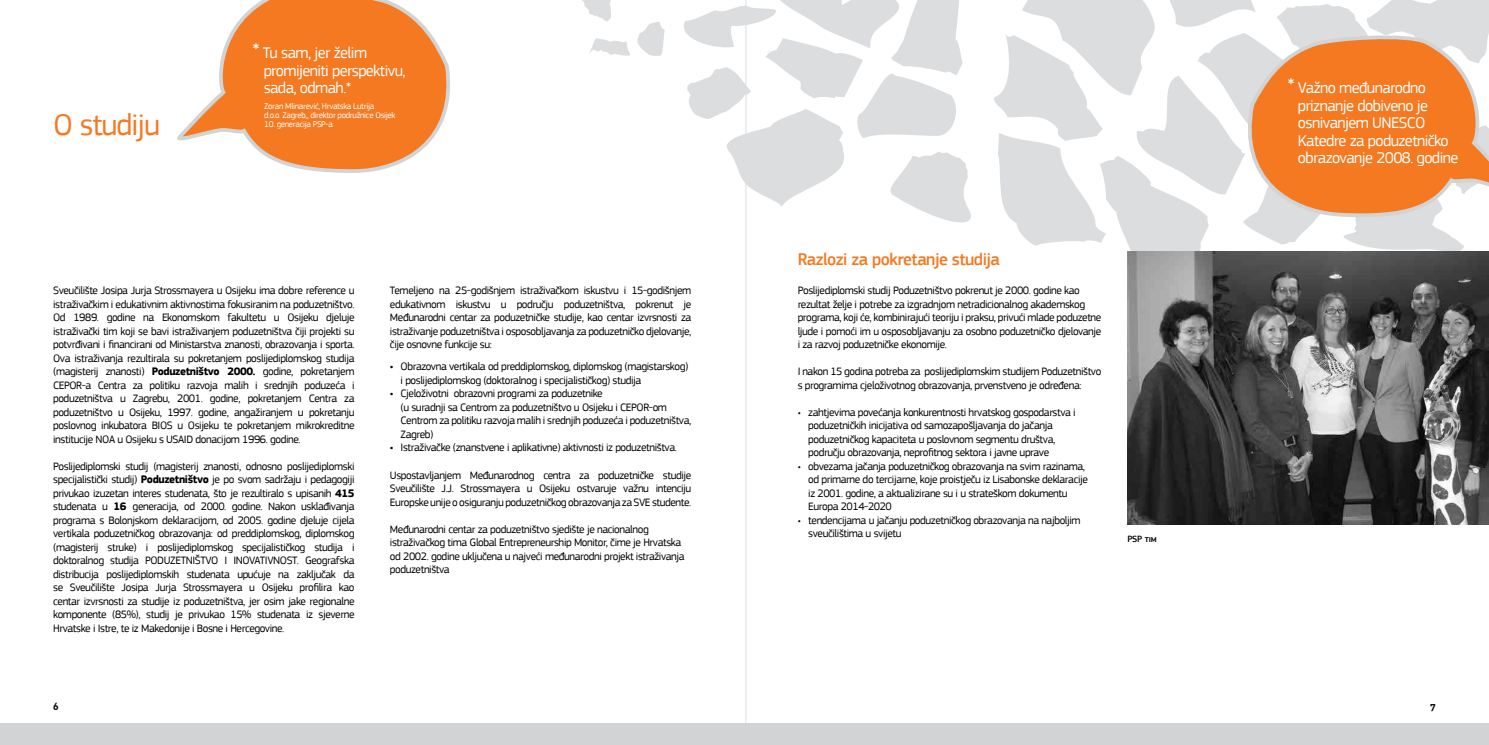
<style>
.page{position:relative;width:1489px;height:745px;background:#fff}
.page>*{position:absolute;margin:0;border:0;box-sizing:border-box;transform-origin:0 0}
.t1{font:31.25px "PF Square Sans Pro";letter-spacing:-.03em;color:#f47920}
.t2{font:500 17.5px "PF Square Sans Pro";letter-spacing:-.03em;color:#f47920}
.t3{font:16.25px/17.5px "PF Square Sans Pro";letter-spacing:-.035em;color:#fff}
.t4{font:11.25px/13.5px "PF Square Sans Pro";letter-spacing:-.035em;color:#000}
.t5{font:700 10px "DIN Alternate";color:#000}
.t6{font:500 9.38px "PF Square Sans Pro";color:#000}
.t7{font:8.75px/9.4px "PF Square Sans Pro";letter-spacing:-.035em;color:#fff}
.s1{font-size:22.5px}
.s2{font-weight:700}
.s3{font-weight:500}
</style>
<div class="page">
<hr style="left:745px;top:0;width:1px;height:744px;background:#dcddde">
<svg style="left:589px;top:38px;width:41px;height:18px"></svg>
<svg style="left:582px;top:0;width:29px;height:22px"></svg>
<svg style="left:637px;top:22px;width:27px;height:34px"></svg>
<svg style="left:684px;top:0;width:287px;height:233px"></svg>
<svg style="left:994px;top:0;width:494px;height:252px"></svg>
<div style="left:744px;top:723px;width:744px;height:21px;background:#d1d3d4"></div>
<div style="left:0;top:723px;width:744px;height:21px;background:#d1d3d4"></div>
<img style="left:1127px;top:252px;width:361px;height:272px">
<svg style="left:177px;top:0;width:273px;height:173px;fill:#f47920"></svg>
<svg style="left:1237px;top:33px;width:251px;height:185px;background:#f09a5c"></svg>
<h1 class="t1" style="left:53px;top:107px;width:109px">O studiju</h1>
<h3 class="t3" style="left:264px;top:44px;width:143px;text-indent:-11px"><span class="s1">*</span> Tu sam, jer želim promijeniti perspektivu, sada, odmah.*</h3>
<p class="t7" style="left:264px;top:101px;width:133px">Zoran Mlinarević, Hrvatska Lutrija<br>d.o.o. Zagreb,, direktor podružnice Osijek</p>
<p class="t7" style="left:264px;top:120px;width:70px">10. generacija PSP-a</p>
<p class="t4" style="left:53px;top:283px;width:303px;text-align:justify">Sveučilište Josipa Jurja Strossmayera u Osijeku ima dobre reference u istraživačkim i edukativnim aktivnostima fokusiranim na poduzetništvo.<br>Od 1989. godine na Ekonomskom fakultetu u Osijeku djeluje istraživački tim koji se bavi istraživanjem poduzetništva čiji projekti su potvrđivani i financirani od Ministarstva znanosti, obrazovanja i sporta.<br>Ova istraživanja rezultirala su pokretanjem poslijediplomskog studija (magisterij znanosti) <span class="s2">Poduzetništvo 2000.</span> godine, pokretanjem CEPOR-a Centra za politiku razvoja malih i srednjih poduzeća i poduzetništva u Zagrebu, 2001. godine, pokretanjem Centra za poduzetništvo u Osijeku, 1997. godine, angažiranjem u pokretanju poslovnog inkubatora BIOS u Osijeku te pokretanjem mikrokreditne institucije NOA u Osijeku s USAID donacijom 1996. godine.</p>
<p class="t4" style="left:53px;top:459px;width:303px;text-align:justify">Poslijediplomski studij (magisterij znanosti, odnosno poslijediplomski specijalistički studij) <span class="s2">Poduzetništvo</span> je po svom sadržaju i pedagogiji privukao izuzetan interes studenata, što je rezultiralo s upisanih <span class="s2">415 </span>studenata u <span class="s2">16</span> generacija, od 2000. godine. Nakon usklađivanja programa s Bolonjskom deklaracijom, od 2005. godine djeluje cijela vertikala poduzetničkog obrazovanja: od preddiplomskog, diplomskog (magisterij struke) i poslijediplomskog specijalističkog studija i doktoralnog studija PODUZETNIŠTVO I INOVATIVNOST. Geografska distribucija poslijediplomskih studenata upućuje na zaključak da se Sveučilište Josipa Jurja Strossmayera u Osijeku profilira kao centar izvrsnosti za studije iz poduzetništva, jer osim jake regionalne komponente (85%), studij je privukao 15% studenata iz sjeverne Hrvatske i Istre, te iz Makedonije i Bosne i Hercegovine.</p>
<p class="t4" style="left:390px;top:283px;width:303px;text-align:justify">Temeljeno na 25-godišnjem istraživačkom iskustvu i 15-godišnjem edukativnom iskustvu u području poduzetništva, pokrenut je Međunarodni centar za poduzetničke studije, kao centar izvrsnosti za istraživanje poduzetništva i osposobljavanja za poduzetničko djelovanje, čije osnovne funkcije su:</p>
<p class="t4" style="left:400px;top:360px;width:289px;text-indent:-11px"><span class="s3">•</span> Obrazovna vertikala od preddiplomskog, diplomskog (magistarskog) i poslijediplomskog (doktoralnog i specijalističkog) studija</p>
<p class="t4" style="left:400px;top:387px;width:292px;text-indent:-11px"><span class="s3">•</span> Cjeloživotni obrazovni programi za poduzetnike<br>(u suradnji sa Centrom za poduzetništvo u Osijeku i CEPOR-om Centrom za politiku razvoja malih i srednjih poduzeća i poduzetništva, Zagreb)</p>
<p class="t4" style="left:390px;top:441px;width:288px"><span class="s3">•</span> Istraživačke (znanstvene i aplikativne) aktivnosti iz poduzetništva.</p>
<p class="t4" style="left:390px;top:468px;width:303px;text-align:justify">Uspostavljanjem Međunarodnog centra za poduzetničke studije Sveučilište J.J. Strossmayera u Osijeku ostvaruje važnu intenciju Europske unije o osiguranju poduzetničkog obrazovanja za SVE studente.</p>
<p class="t4" style="left:390px;top:522px;width:296px">Međunarodni centar za poduzetništvo sjedište je nacionalnog istraživačkog tima Global Entrepreneurship Monitor, čime je Hrvatska od 2002. godine uključena u najveći međunarodni projekt istraživanja poduzetništva</p>
<h2 class="t2" style="left:797px;top:249px;width:204px">Razlozi za pokretanje studija</h2>
<p class="t4" style="left:797px;top:283px;width:305px">Poslijediplomski studij Poduzetništvo pokrenut je 2000. godine kao rezultat želje i potrebe za izgradnjom netradicionalnog akademskog programa, koji će, kombinirajući teoriju i praksu, privući mlade poduzetne ljude i pomoći im u osposobljavanju za osobno poduzetničko djelovanje i za razvoj poduzetničke ekonomije.</p>
<p class="t4" style="left:797px;top:364px;width:305px">I nakon 15 godina potreba za poslijediplomskim studijem Poduzetništvo s programima cjeloživotnog obrazovanja, prvenstveno je određena:</p>
<p class="t4" style="left:808px;top:405px;width:269px;text-indent:-11px">• zahtjevima povećanja konkurentnosti hrvatskog gospodarstva i poduzetničkih inicijativa od samozapošljavanja do jačanja poduzetničkog kapaciteta u poslovnom segmentu društva, području obrazovanja, neprofitnog sektora i javne uprave</p>
<p class="t4" style="left:808px;top:459px;width:281px;text-indent:-11px">• obvezama jačanja poduzetničkog obrazovanja na svim razinama, od primarne do tercijarne, koje proistječu iz Lisabonske deklaracije iz 2001. godine, a aktualizirane su i u strateškom dokumentu Europa 2014-2020</p>
<p class="t4" style="left:808px;top:513px;width:274px;text-indent:-11px">• tendencijama u jačanju poduzetničkog obrazovanja na najboljim sveučilištima u svijetu</p>
<p class="t6" style="left:1127px;top:533px;width:31px">PSP tim</p>
<h3 class="t3" style="left:1297px;top:79px;width:162px;text-indent:-11px"><span class="s1">*</span> Važno međunarodno priznanje dobiveno je osnivanjem UNESCO<br>Katedre za poduzetničko obrazovanje 2008. godine</h3>
<p class="t5" style="left:53px;top:699px;width:7px">6</p>
<p class="t5" style="left:1430px;top:699px;width:7px">7</p>
</div>
